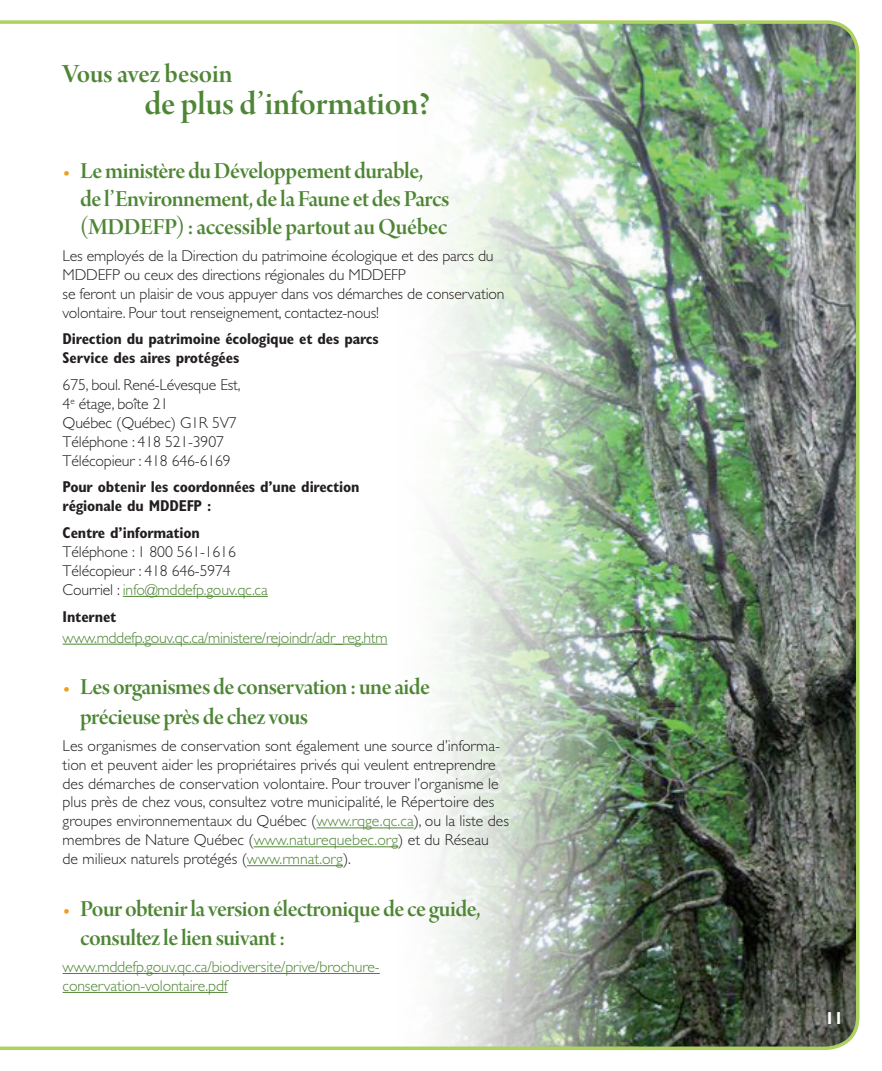
<style>
.page{position:relative;width:882px;height:1071px;background:#fff}
.page>*{position:absolute;margin:0;border:0;box-sizing:border-box;transform-origin:0 0}
.t1{font:35px "Arno Pro Smbd Display";color:#4e8635}
.t2{font:28px "Arno Pro Smbd Display";color:#4e8635}
.t3{font:24.5px/28px "Arno Pro Smbd Display";letter-spacing:-.02em;color:#4e8635}
.t4{font:700 condensed 17.5px "Gill Sans";color:#fff}
.t5{font:300 15.75px/18.9px "Gill Sans";color:#231f20}
.t6{font:700 condensed 15.75px/18.9px "Gill Sans";letter-spacing:-.01em;color:#231f20}
.t7{font:300 15.75px/18.9px "Gill Sans";letter-spacing:-.01em;color:#4e8635}
.s1{color:#f09d1f}
.s2{color:#4e8635}
</style>
<div class="page">
<img style="left:0;top:20px;width:859px;height:1030px">
<hr style="left:123px;top:596px;width:145px;height:1px;background:#4e8635">
<hr style="left:63px;top:644px;width:325px;height:1px;background:#4e8635">
<hr style="left:316px;top:828px;width:98px;height:1px;background:#4e8635">
<hr style="left:254px;top:846px;width:144px;height:1px;background:#4e8635">
<hr style="left:247px;top:865px;width:96px;height:1px;background:#4e8635">
<hr style="left:63px;top:973px;width:317px;height:1px;background:#4e8635">
<hr style="left:63px;top:992px;width:165px;height:1px;background:#4e8635">
<h2 class="t2" style="left:63px;top:59px;width:172px">Vous avez besoin</h2>
<h1 class="t1" style="left:144px;top:84px;width:287px">de plus d’information?</h1>
<h3 class="t3" style="left:80px;top:158px;width:371px;text-indent:-17px"><span class="s1">•</span> Le ministère du Développement durable, de l’Environnement, de la Faune et des Parcs (MDDEFP) : accessible partout au Québec</h3>
<p class="t5" style="left:63px;top:246px;width:443px">Les employés de la Direction du patrimoine écologique et des parcs du MDDEFP ou ceux des directions régionales du MDDEFP<br>se feront un plaisir de vous appuyer dans vos démarches de conservation volontaire. Pour tout renseignement, contactez-nous!</p>
<p class="t6" style="left:63px;top:330px;width:318px">Direction du patrimoine écologique et des parcs<br>Service des aires protégées</p>
<p class="t5" style="left:63px;top:376px;width:180px">675, boul. René-Lévesque Est,<br>4<sup>e</sup> étage, boîte 21<br>Québec (Québec) G1R 5V7<br>Téléphone : 418 521-3907<br>Télécopieur : 418 646-6169</p>
<p class="t6" style="left:63px;top:478px;width:298px">Pour obtenir les coordonnées d’une direction régionale du MDDEFP :</p>
<p class="t6" style="left:63px;top:523px;width:139px">Centre d’information</p>
<p class="t5" style="left:63px;top:542px;width:207px">Téléphone : 1 800 561-1616<br>Télécopieur : 418 646-5974<br>Courriel : <span class="s2">info@mddefp.gouv.qc.ca</span></p>
<p class="t6" style="left:63px;top:607px;width:55px">Internet</p>
<p class="t7" style="left:63px;top:628px;width:326px">www.mddefp.gouv.qc.ca/ministere/rejoindr/adr_reg.htm</p>
<h3 class="t3" style="left:80px;top:674px;width:352px;line-height:29.8px;text-indent:-17px"><span class="s1">•</span> Les organismes de conservation : une aide précieuse près de chez vous</h3>
<p class="t5" style="left:63px;top:736px;width:448px">Les organismes de conservation sont également une source d’informa&shy;tion et peuvent aider les propriétaires privés qui veulent entreprendre des démarches de conservation volontaire. Pour trouver l’organisme le plus près de chez vous, consultez votre municipalité, le Répertoire des groupes environnementaux du Québec (<span class="s2">www.rqge.qc.ca</span>), ou la liste des membres de Nature Québec (<span class="s2">www.naturequebec.org</span>) et du Réseau<br>de milieux naturels protégés (<span class="s2">www.rmnat.org</span>).</p>
<h3 class="t3" style="left:80px;top:895px;width:402px;line-height:29.4px;text-indent:-17px"><span class="s1">•</span> Pour obtenir la version électronique de ce guide, consultez le lien suivant :</h3>
<p class="t7" style="left:63px;top:957px;width:319px">www.mddefp.gouv.qc.ca/biodiversite/prive/brochure&shy;conservation-volontaire.pdf</p>
<p class="t4" style="left:825px;top:1008px;width:20px">11</p>
</div>
